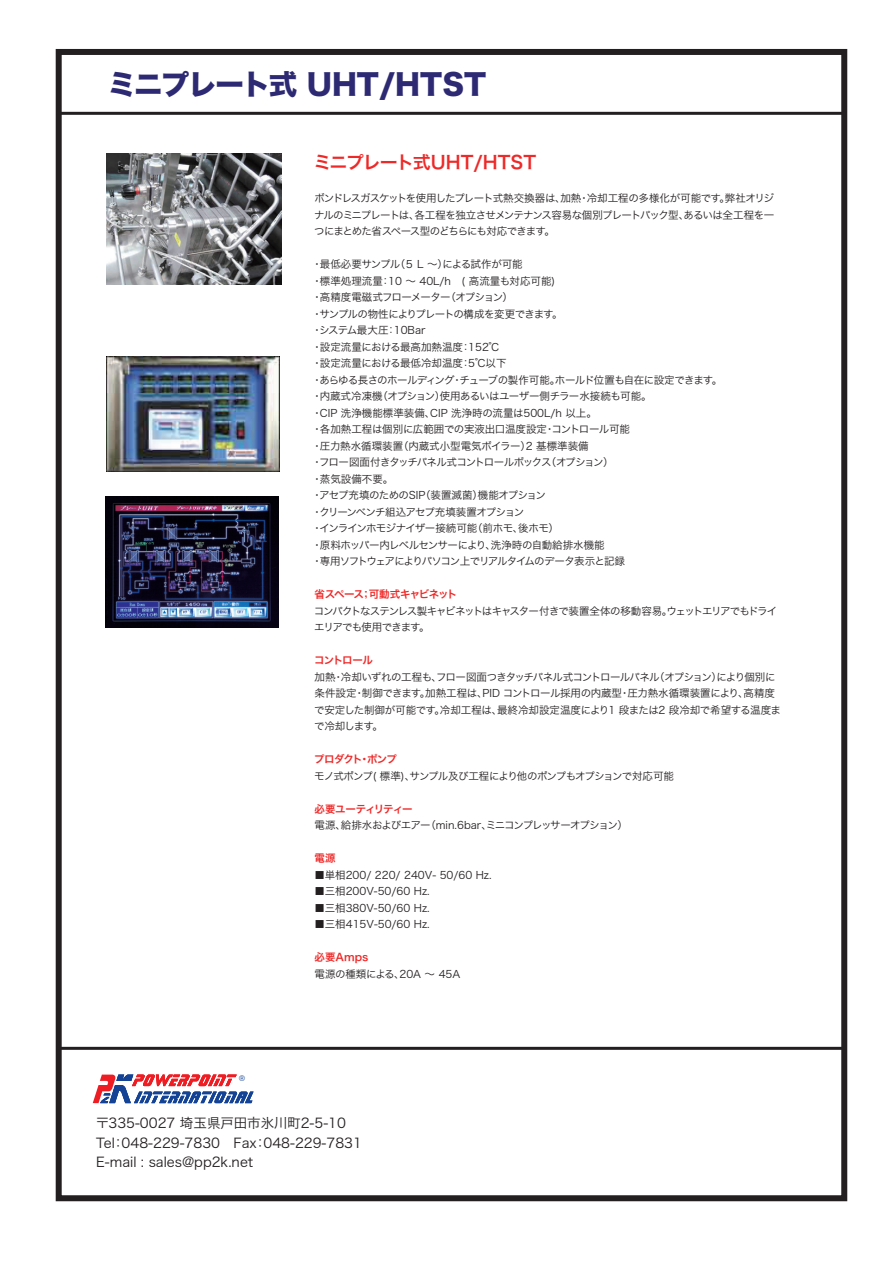
<style>
.page{position:relative;width:893px;height:1263px;background:#fff}
.page>*{position:absolute;margin:0;border:0;box-sizing:border-box;transform-origin:0 0}
.t1{font:28.5px "Hira Kaku Std W8";letter-spacing:-.035em;color:#2d2a73}
.t2{font:18px "Hira Kaku Pro W6";letter-spacing:-.025em;color:#ee2928}
.t3{font:13.5px/19.5px "Hira Kaku Pro W3 90 pv RKSJ H";color:#231f20}
.t4{font:10.5px/16.5px "Hira Kaku Pro W3";letter-spacing:-.045em;color:#231f20}
.t5{font:10.5px "Hira Kaku Pro W3";color:#231f20}
.t6{font:10.5px/16.5px "Hira Kaku Pro W3";letter-spacing:-.095em;color:#231f20}
.t7{font:10.5px "Hira Kaku Pro W6";letter-spacing:-.06em;color:#ee2928}
.t8{font:10.5px "Hira Kaku Pro W3";letter-spacing:-.085em;color:#231f20}
.t9{font:10.5px "Hira Kaku Pro W3";letter-spacing:-.09em;color:#231f20}
.t10{font:10.5px "Hira Kaku Pro W6";letter-spacing:-.095em;color:#ee2928}
.t11{font:7.95px "Helvetica";color:#144396}
</style>
<div class="page">
<div style="left:56px;top:49px;width:791px;height:1152px;border:6px solid #231f20"></div>
<hr style="left:57px;top:112px;width:785px;height:3px;background:#231f20">
<hr style="left:57px;top:1047px;width:785px;height:3px;background:#231f20">
<svg style="left:92px;top:1074px;width:161px;height:30px"></svg>
<img style="left:106px;top:356px;width:173px;height:116px">
<img style="left:106px;top:496px;width:172px;height:132px">
<img style="left:106px;top:153px;width:175px;height:131px">
<h1 class="t1" style="left:108px;top:69px;width:380px">ミニプレート式 UHT/HTST</h1>
<h2 class="t2" style="left:313px;top:146px;width:224px">ミニプレート式UHT/HTST</h2>
<p class="t4" style="left:314px;top:189px;width:461px;text-align:justify">ボンドレスガスケットを使用したプレート式熱交換器は、加熱・冷却工程の多様化が可能です。弊社オリジナルのミニプレートは、各工程を独立させメンテナンス容易な個別プレートパック型、あるいは全工程を一つにまとめた省スペース型のどちらにも対応できます。</p>
<p class="t4" style="left:312px;top:255px;width:412px">・最低必要サンプル（５ L ～）による試作が可能<br>・標準処理流量：10 ～ 40L/h　( 高流量も対応可能)<br>・高精度電磁式フローメーター（オプション）<br>・サンプルの物性によりプレートの構成を変更できます。<br>・システム最大圧：10Bar<br>・設定流量における最高加熱温度：152℃<br>・設定流量における最低冷却温度：5℃以下<br>・あらゆる長さのホールディング･チューブの製作可能。ホールド位置も自在に設定できます。・内蔵式冷凍機（オプション）使用あるいはユーザー側チラー水接続も可能。<br>・CIP 洗浄機能標準装備、CIP 洗浄時の流量は500L/h 以上。<br>・各加熱工程は個別に広範囲での実液出口温度設定・コントロール可能<br>・圧力熱水循環装置（内蔵式小型電気ボイラー）2 基標準装備<br>・フロー図面付きタッチパネル式コントロールボックス（オプション）<br>・蒸気設備不要。<br>・アセプ充填のためのSIP（装置滅菌）機能オプション<br>・クリーンベンチ組込アセプ充填装置オプション<br>・インラインホモジナイザー接続可能（前ホモ、後ホモ）<br>・原料ホッパー内レベルセンサーにより、洗浄時の自動給排水機能<br>・専用ソフトウェアによりパソコン上でリアルタイムのデータ表示と記録</p>
<p class="t7" style="left:314px;top:585px;width:144px">省スペース；可動式キャビネット</p>
<p class="t6" style="left:314px;top:602px;width:465px">コンパクトなステンレス製キャビネットはキャスター付きで装置全体の移動容易。ウェットエリアでもドライエリアでも使用できます。</p>
<p class="t7" style="left:314px;top:651px;width:60px">コントロール</p>
<p class="t4" style="left:314px;top:668px;width:468px">加熱・冷却いずれの工程も、フロー図面つきタッチパネル式コントロールパネル（オプション）により個別に条件設定・制御できます。加熱工程は、PID コントロール採用の内蔵型・圧力熱水循環装置により、高精度で安定した制御が可能です。冷却工程は、最終冷却設定温度により1 段または2 段冷却で希望する温度まで冷却します。</p>
<p class="t7" style="left:314px;top:750px;width:84px">プロダクト･ポンプ</p>
<p class="t8" style="left:314px;top:767px;width:361px">モノ式ポンプ( 標準)、サンプル及び工程により他のポンプもオプションで対応可能</p>
<p class="t10" style="left:314px;top:799px;width:100px">必要ユーティリティー</p>
<p class="t9" style="left:314px;top:816px;width:315px">電源、給排水およびエアー（min.6bar、ミニコンプレッサーオプション）</p>
<p class="t7" style="left:314px;top:849px;width:22px">電源</p>
<p class="t5" style="left:314px;top:866px;width:179px">■単相200/ 220/ 240V- 50/60 Hz.</p>
<p class="t5" style="left:314px;top:882px;width:117px">■三相200V-50/60 Hz.</p>
<p class="t5" style="left:314px;top:898px;width:117px">■三相380V-50/60 Hz.</p>
<p class="t5" style="left:314px;top:915px;width:117px">■三相415V-50/60 Hz.</p>
<p class="t7" style="left:314px;top:948px;width:55px">必要Amps</p>
<p class="t5" style="left:314px;top:964px;width:147px">電源の種類による、20A ～ 45A</p>
<p class="t11" style="left:239px;top:1072px;width:7px">®</p>
<p class="t3" style="left:96px;top:1113px;width:268px">〒335-0027 埼玉県戸田市氷川町2-5-10<br>Tel：048-229-7830 Fax：048-229-7831<br>E-mail : sales@pp2k.net</p>
</div>
